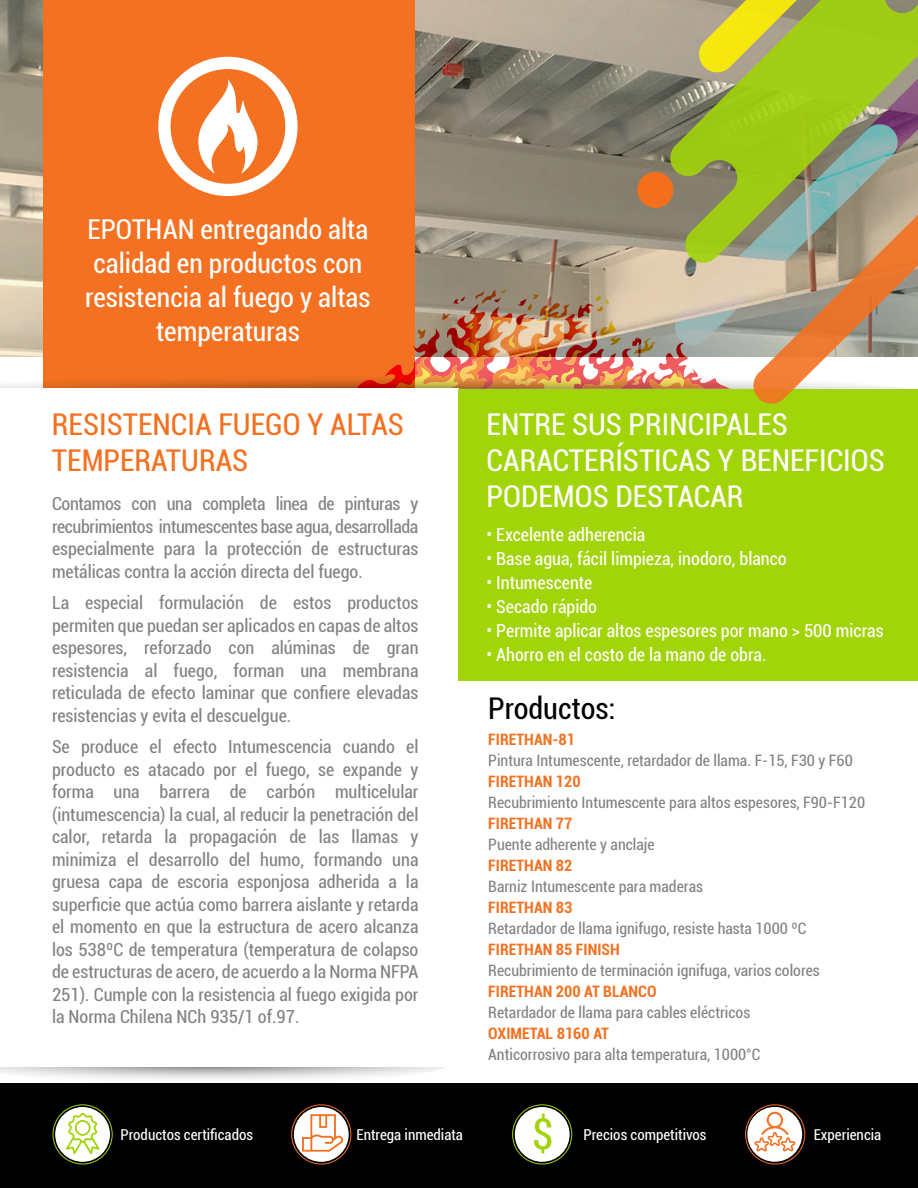
<style>
.page{position:relative;width:918px;height:1188px;background:#fff}
.page>*{position:absolute;margin:0;border:0;box-sizing:border-box;transform-origin:0 0}
.t1{font:condensed 30px/36px "Roboto";color:#fff}
.t2{font:condensed 30px/36px "Roboto";color:#f37121}
.t3{font:condensed 30px "Roboto";color:#000001}
.t4{font:condensed 27.3px/33.9px "Roboto";color:#fff;text-align:center}
.t5{font:condensed 18px/22.5px "Roboto";color:#808285;text-align:justify}
.t6{font:condensed 18px "Roboto";color:#fff}
.t7{font:condensed 15.75px "Roboto";color:#808285}
.t8{font:700 condensed 15.75px "Roboto";color:#f37121}
.t9{font:condensed 15px "Roboto";color:#fff}
</style>
<div class="page">
<img style="left:0;top:0;width:753px;height:357px">
<div style="left:43px;top:0;width:372px;height:428px;background:#f37121"></div>
<img style="left:389px;top:289px;width:342px;height:82px">
<svg style="left:0;top:371px;width:753px;height:18px"></svg>
<svg style="left:0;top:1067px;width:455px;height:17px"></svg>
<div style="left:0;top:389px;width:459px;height:678px;background:#fff"></div>
<div style="left:459px;top:389px;width:459px;height:291px;background:#a2d40a"></div>
<svg style="left:675px;top:263px;width:78px;height:82px;background:#c3bcac"></svg>
<svg style="left:670px;top:0;width:248px;height:263px;background:#9fb443"></svg>
<svg style="left:637px;top:172px;width:36px;height:36px"></svg>
<div style="left:0;top:1084px;width:918px;height:104px;background:#000001"></div>
<div style="left:515px;top:1107px;width:55px;height:55px;background:#fff;border-radius:50%"></div>
<svg style="left:534px;top:1114px;width:17px;height:40px"></svg>
<div style="left:512px;top:1105px;width:60px;height:59px;border:1px solid #a2d40a;border-radius:50%"></div>
<div style="left:747px;top:1107px;width:55px;height:55px;background:#fff;border-radius:50%"></div>
<svg style="left:754px;top:1112px;width:42px;height:40px"></svg>
<div style="left:745px;top:1105px;width:60px;height:59px;border:1px solid #f37121;border-radius:50%"></div>
<div style="left:294px;top:1107px;width:55px;height:55px;background:#fff;border-radius:50%"></div>
<svg style="left:302px;top:1114px;width:42px;height:38px"></svg>
<div style="left:291px;top:1105px;width:60px;height:59px;border:1px solid #f37121;border-radius:50%"></div>
<div style="left:55px;top:1107px;width:55px;height:55px;background:#fff;border-radius:50%"></div>
<svg style="left:66px;top:1113px;width:34px;height:41px"></svg>
<div style="left:53px;top:1105px;width:60px;height:59px;border:1px solid #a2d40a;border-radius:50%"></div>
<svg style="left:753px;top:199px;width:165px;height:205px"></svg>
<svg style="left:158px;top:57px;width:140px;height:139px"></svg>
<h2 class="t4" style="left:85px;top:211px;width:287px">EPOTHAN entregando alta calidad en productos con resistencia al fuego y altas temperaturas</h2>
<h1 class="t2" style="left:52px;top:406px;width:353px">RESISTENCIA FUEGO Y ALTAS<br>TEMPERATURAS</h1>
<p class="t5" style="left:52px;top:492px;width:368px">Contamos con una completa linea de pinturas y recubrimientos intumescentes base agua, desarrollada especialmente para la protección de estructuras metálicas contra la acción directa del fuego.</p>
<p class="t5" style="left:52px;top:591px;width:368px">La especial formulación de estos productos permiten que puedan ser aplicados en capas de altos espesores, reforzado con alúminas de gran resistencia al fuego, forman una membrana reticulada de efecto laminar que confiere elevadas resistencias y evita el descuelgue.</p>
<p class="t5" style="left:52px;top:735px;width:368px">Se produce el efecto Intumescencia cuando el producto es atacado por el fuego, se expande y forma una barrera de carbón multicelular (intumescencia) la cual, al reducir la penetración del calor, retarda la propagación de las llamas y minimiza el desarrollo del humo, formando una gruesa capa de escoria esponjosa adherida a la superficie que actúa como barrera aislante y retarda el momento en que la estructura de acero alcanza los 538ºC de temperatura (temperatura de colapso de estructuras de acero, de acuerdo a la Norma NFPA 251). Cumple con la resistencia al fuego exigida por la Norma Chilena NCh 935/1 of.97.</p>
<h1 class="t1" style="left:487px;top:406px;width:400px">ENTRE SUS PRINCIPALES<br>CARACTERÍSTICAS Y BENEFICIOS<br>PODEMOS DESTACAR</h1>
<p class="t6" style="left:487px;top:522px;width:160px">• Excelente adherencia</p>
<p class="t6" style="left:487px;top:546px;width:302px">• Base agua, fácil limpieza, inodoro, blanco</p>
<p class="t6" style="left:487px;top:570px;width:107px">• Intumescente</p>
<p class="t6" style="left:487px;top:594px;width:112px">• Secado rápido</p>
<p class="t6" style="left:487px;top:618px;width:398px">• Permite aplicar altos espesores por mano &gt; 500 micras</p>
<p class="t6" style="left:487px;top:642px;width:281px">• Ahorro en el costo de la mano de obra.</p>
<h1 class="t3" style="left:488px;top:687px;width:129px">Productos:</h1>
<p class="t8" style="left:488px;top:728px;width:88px">FIRETHAN-81</p>
<p class="t7" style="left:488px;top:749px;width:366px">Pintura Intumescente, retardador de llama. F-15, F30 y F60</p>
<p class="t8" style="left:488px;top:770px;width:94px">FIRETHAN 120</p>
<p class="t7" style="left:488px;top:791px;width:378px">Recubrimiento Intumescente para altos espesores, F90-F120</p>
<p class="t8" style="left:488px;top:812px;width:86px">FIRETHAN 77</p>
<p class="t7" style="left:488px;top:833px;width:168px">Puente adherente y anclaje</p>
<p class="t8" style="left:488px;top:854px;width:86px">FIRETHAN 82</p>
<p class="t7" style="left:488px;top:875px;width:216px">Barniz Intumescente para maderas</p>
<p class="t8" style="left:488px;top:896px;width:86px">FIRETHAN 83</p>
<p class="t7" style="left:488px;top:917px;width:320px">Retardador de llama ignifugo, resiste hasta 1000 ºC</p>
<p class="t8" style="left:488px;top:938px;width:133px">FIRETHAN 85 FINISH</p>
<p class="t7" style="left:488px;top:959px;width:333px">Recubrimiento de terminación ignifuga, varios colores</p>
<p class="t8" style="left:488px;top:980px;width:170px">FIRETHAN 200 AT BLANCO</p>
<p class="t7" style="left:488px;top:1001px;width:263px">Retardador de llama para cables eléctricos</p>
<p class="t8" style="left:488px;top:1022px;width:122px">OXIMETAL 8160 AT</p>
<p class="t7" style="left:488px;top:1043px;width:274px">Anticorrosivo para alta temperatura, 1000°C</p>
<p class="t9" style="left:121px;top:1124px;width:134px">Productos certificados</p>
<p class="t9" style="left:356px;top:1124px;width:108px">Entrega inmediata</p>
<p class="t9" style="left:584px;top:1124px;width:125px">Precios competitivos</p>
<p class="t9" style="left:814px;top:1124px;width:69px">Experiencia</p>
</div>
